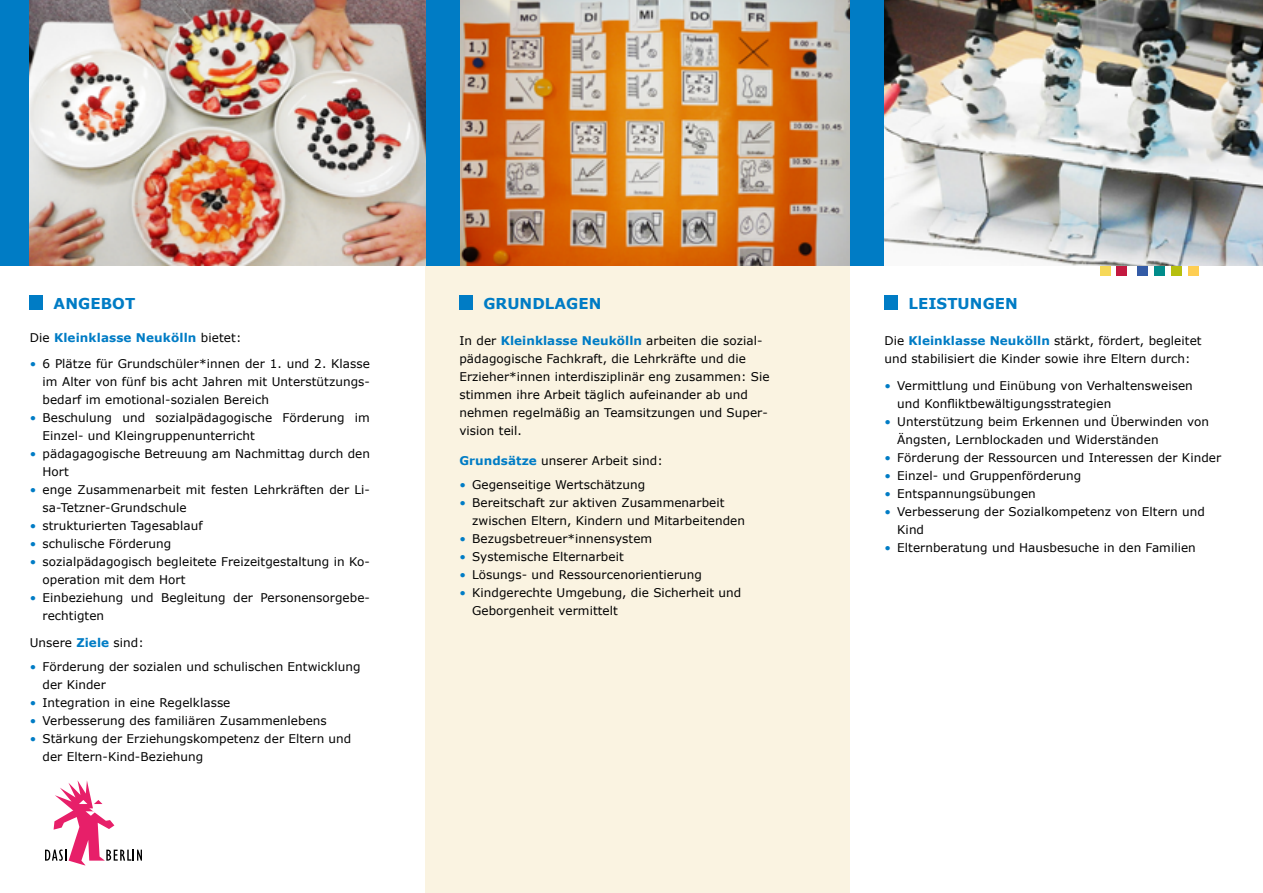
<style>
.page{position:relative;width:1263px;height:893px;background:#fff}
.page>*{position:absolute;margin:0;border:0;box-sizing:border-box;transform-origin:0 0}
.t1{font:700 15px "Verdana";letter-spacing:.005em;color:#007cc5}
.t2{font:12px/18px "Verdana";letter-spacing:.005em;color:#000}
.t3{font:700 12px "Verdana";letter-spacing:.01em;color:#007cc5}
.s1{font-weight:400;color:#000}
.s2{color:#007cc5}
.s3{font-weight:700;color:#007cc5}
</style>
<div class="page">
<div style="left:425px;top:0;width:425px;height:893px;background:#faf3e1"></div>
<div style="left:459px;top:296px;width:14px;height:14px;background:#007cc5"></div>
<div style="left:884px;top:296px;width:14px;height:14px;background:#007cc5"></div>
<svg style="left:45px;top:780px;width:97px;height:85px"></svg>
<div style="left:1171px;top:265px;width:11px;height:11px;background:#b6bf0f"></div>
<div style="left:1154px;top:265px;width:11px;height:11px;background:#008c8b"></div>
<div style="left:1100px;top:265px;width:11px;height:11px;background:#f6d858"></div>
<div style="left:1137px;top:265px;width:11px;height:11px;background:#335ba6"></div>
<div style="left:1116px;top:265px;width:11px;height:11px;background:#c31940"></div>
<div style="left:1188px;top:265px;width:11px;height:11px;background:#fece53"></div>
<img style="left:459px;top:0;width:391px;height:266px">
<div style="left:850px;top:0;width:34px;height:266px;background:#007cc5"></div>
<div style="left:425px;top:0;width:34px;height:266px;background:#007cc5"></div>
<div style="left:0;top:0;width:35px;height:266px;background:#007cc5"></div>
<div style="left:30px;top:296px;width:13px;height:14px;background:#007cc5"></div>
<img style="left:884px;top:0;width:379px;height:266px">
<img style="left:30px;top:0;width:395px;height:266px">
<p class="t1" style="left:54px;top:293px;width:83px">ANGEBOT</p>
<p class="t3" style="left:30px;top:330px;width:213px"><span class="s1">Die</span> Kleinklasse Neukölln <span class="s1">bietet:</span></p>
<p class="t2" style="left:43px;top:354px;width:329px;text-align:justify;text-indent:-13px"><span class="s2">•</span> 6 Plätze für Grundschüler*innen der 1. und 2. Klasse im Alter von fünf bis acht Jahren mit Unterstützungs&shy;bedarf im emotional-sozialen Bereich</p>
<p class="t2" style="left:43px;top:408px;width:329px;text-indent:-13px"><span class="s2">•</span> Beschulung und sozialpädagogische Förderung im<br>Einzel- und Kleingruppenunterricht</p>
<p class="t2" style="left:43px;top:444px;width:329px;text-indent:-13px"><span class="s2">•</span> pädagagogische Betreuung am Nachmittag durch den<br>Hort</p>
<p class="t2" style="left:43px;top:480px;width:329px;text-indent:-13px"><span class="s2">•</span> enge Zusammenarbeit mit festen Lehrkräften der Li&shy;sa-Tetzner-Grundschule</p>
<p class="t2" style="left:30px;top:516px;width:174px"><span class="s2">•</span> strukturierten Tagesablauf</p>
<p class="t2" style="left:30px;top:534px;width:143px"><span class="s2">•</span> schulische Förderung</p>
<p class="t2" style="left:43px;top:552px;width:329px;text-indent:-13px"><span class="s2">•</span> sozialpädagogisch begleitete Freizeitgestaltung in Ko&shy;operation mit dem Hort</p>
<p class="t2" style="left:43px;top:588px;width:329px;text-indent:-13px"><span class="s2">•</span> Einbeziehung und Begleitung der Personensorgebe&shy;rechtigten</p>
<p class="t2" style="left:30px;top:633px;width:115px">Unsere <span class="s3">Ziele</span> sind:</p>
<p class="t2" style="left:43px;top:657px;width:319px;text-indent:-13px"><span class="s2">•</span> Förderung der sozialen und schulischen Entwicklung der Kinder</p>
<p class="t2" style="left:30px;top:693px;width:202px"><span class="s2">•</span> Integration in eine Regelklasse</p>
<p class="t2" style="left:30px;top:711px;width:299px"><span class="s2">•</span> Verbesserung des familiären Zusammenlebens</p>
<p class="t2" style="left:43px;top:729px;width:310px;text-indent:-13px"><span class="s2">•</span> Stärkung der Erziehungskompetenz der Eltern und der Eltern-Kind-Beziehung</p>
<p class="t1" style="left:483px;top:293px;width:120px">GRUNDLAGEN</p>
<p class="t2" style="left:459px;top:332px;width:312px">In der <span class="s3">Kleinklasse Neukölln</span> arbeiten die sozial&shy;pädagogische Fachkraft, die Lehrkräfte und die Erzieher*innen interdisziplinär eng zusammen: Sie stimmen ihre Arbeit täglich aufeinander ab und nehmen regelmäßig an Teamsitzungen und Super&shy;vision teil.</p>
<p class="t2" style="left:459px;top:452px;width:205px"><span class="s3">Grundsätze</span> unserer Arbeit sind:</p>
<p class="t2" style="left:459px;top:476px;width:187px"><span class="s2">•</span> Gegenseitige Wertschätzung</p>
<p class="t2" style="left:472px;top:494px;width:274px;text-indent:-13px"><span class="s2">•</span> Bereitschaft zur aktiven Zusammenarbeit zwischen Eltern, Kindern und Mitarbeitenden</p>
<p class="t2" style="left:459px;top:530px;width:194px"><span class="s2">•</span> Bezugsbetreuer*innensystem</p>
<p class="t2" style="left:459px;top:548px;width:166px"><span class="s2">•</span> Systemische Elternarbeit</p>
<p class="t2" style="left:459px;top:566px;width:244px"><span class="s2">•</span> Lösungs- und Ressourcenorientierung</p>
<p class="t2" style="left:472px;top:584px;width:271px;text-indent:-13px"><span class="s2">•</span> Kindgerechte Umgebung, die Sicherheit und<br>Geborgenheit vermittelt</p>
<p class="t1" style="left:908px;top:293px;width:111px">LEISTUNGEN</p>
<p class="t2" style="left:884px;top:332px;width:319px">Die <span class="s3">Kleinklasse Neukölln</span> stärkt, fördert, begleitet und stabilisiert die Kinder sowie ihre Eltern durch:</p>
<p class="t2" style="left:897px;top:377px;width:297px;text-indent:-13px"><span class="s2">•</span> Vermittlung und Einübung von Verhaltensweisen und Konfliktbewältigungsstrategien</p>
<p class="t2" style="left:897px;top:413px;width:313px;text-indent:-13px"><span class="s2">•</span> Unterstützung beim Erkennen und Überwinden von<br>Ängsten, Lernblockaden und Widerständen</p>
<p class="t2" style="left:884px;top:449px;width:338px"><span class="s2">•</span> Förderung der Ressourcen und Interessen der Kinder</p>
<p class="t2" style="left:884px;top:467px;width:198px"><span class="s2">•</span> Einzel- und Gruppenförderung</p>
<p class="t2" style="left:884px;top:485px;width:153px"><span class="s2">•</span> Entspannungsübungen</p>
<p class="t2" style="left:897px;top:503px;width:309px;text-indent:-13px"><span class="s2">•</span> Verbesserung der Sozialkompetenz von Eltern und<br>Kind</p>
<p class="t2" style="left:884px;top:539px;width:313px"><span class="s2">•</span> Elternberatung und Hausbesuche in den Familien</p>
</div>
